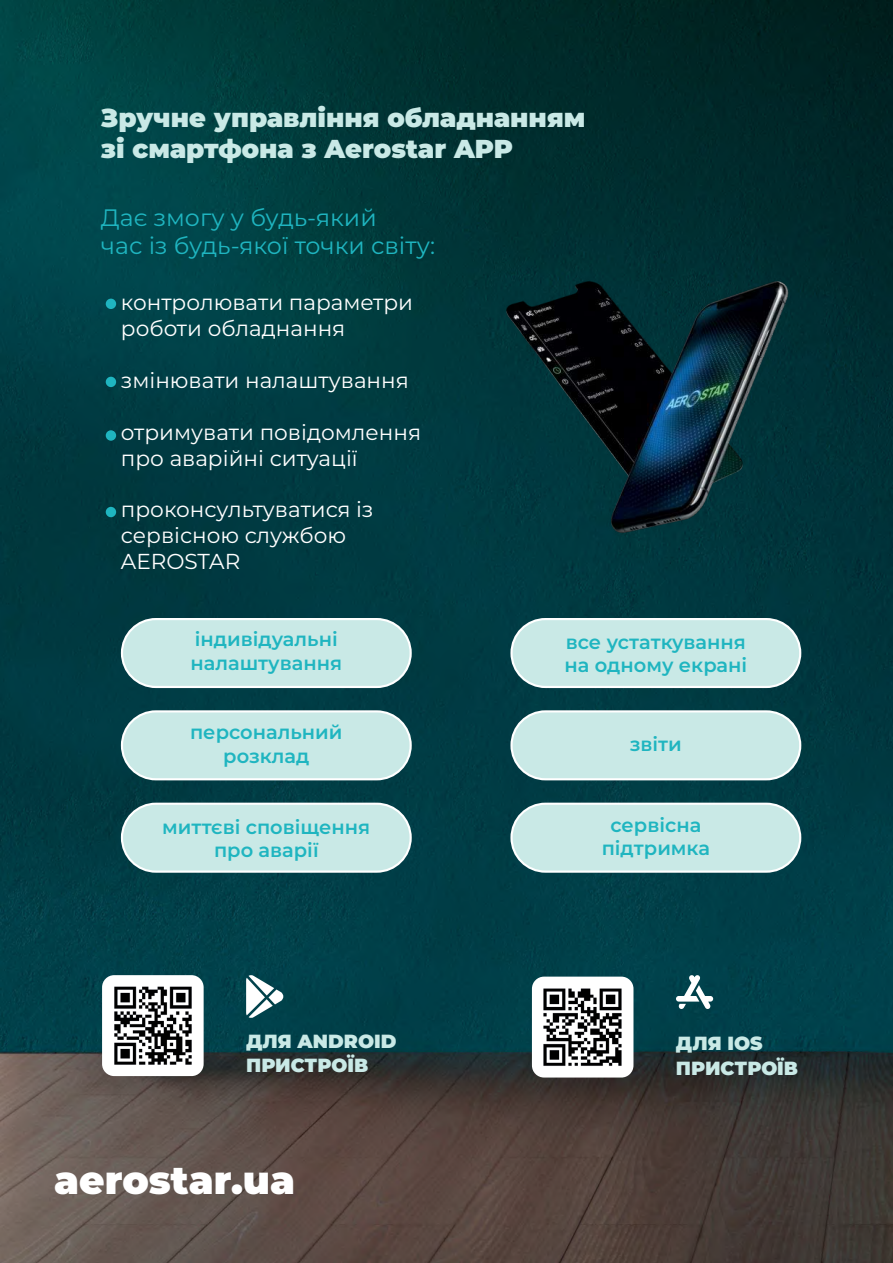
<style>
.page{position:relative;width:893px;height:1263px;background:#fff}
.page>*{position:absolute;margin:0;border:0;box-sizing:border-box;transform-origin:0 0}
.t1{font:900 39px "Montserrat";color:#fff}
.t2{font:900 25.95px/31px "Montserrat";color:#c9e9e6}
.t3{font:23.7px/28.5px "Montserrat";color:#1fb5c0}
.t4{font:21.6px/26px "Montserrat";color:#fff}
.t5{font:600 19.5px/23.4px "Montserrat";color:#1fb5c0;text-align:center}
.t6{font:900 19.05px/24.2px "Montserrat";color:#c9e9e6}
</style>
<div class="page">
<img style="left:0;top:0;width:893px;height:1263px">
<img style="left:532px;top:976px;width:101px;height:101px">
<svg style="left:676px;top:975px;width:37px;height:34px"></svg>
<img style="left:102px;top:975px;width:102px;height:101px">
<svg style="left:246px;top:975px;width:37px;height:43px"></svg>
<div style="left:122px;top:619px;width:289px;height:68px;background:#c9e9e6;border-radius:34px"></div>
<div style="left:121px;top:618px;width:291px;height:70px;border:2px solid #fff;border-radius:34px"></div>
<div style="left:511px;top:619px;width:289px;height:68px;background:#c9e9e6;border-radius:34px"></div>
<div style="left:510px;top:618px;width:291px;height:70px;border:2px solid #fff;border-radius:34px"></div>
<div style="left:122px;top:711px;width:289px;height:68px;background:#c9e9e6;border-radius:34px"></div>
<div style="left:121px;top:710px;width:291px;height:70px;border:2px solid #fff;border-radius:34px"></div>
<div style="left:511px;top:711px;width:289px;height:68px;background:#c9e9e6;border-radius:34px"></div>
<div style="left:510px;top:710px;width:291px;height:70px;border:2px solid #fff;border-radius:34px"></div>
<div style="left:511px;top:804px;width:289px;height:68px;background:#c9e9e6;border-radius:34px"></div>
<div style="left:510px;top:803px;width:291px;height:70px;border:2px solid #fff;border-radius:34px"></div>
<div style="left:122px;top:804px;width:289px;height:68px;background:#c9e9e6;border-radius:34px"></div>
<div style="left:121px;top:803px;width:291px;height:70px;border:2px solid #fff;border-radius:34px"></div>
<div style="left:106px;top:299px;width:10px;height:10px;background:#1fb5c0;border-radius:50%"></div>
<div style="left:106px;top:377px;width:10px;height:10px;background:#1fb5c0;border-radius:50%"></div>
<div style="left:106px;top:430px;width:10px;height:11px;background:#1fb5c0;border-radius:50%"></div>
<div style="left:106px;top:507px;width:10px;height:10px;background:#1fb5c0;border-radius:50%"></div>
<img style="left:486px;top:196px;width:315px;height:382px">
<p class="t2" style="left:101px;top:102px;width:486px">Зручне управління обладнанням зі смартфона з Aerostar APP</p>
<p class="t3" style="left:101px;top:203px;width:336px">Дає змогу у будь-який<br>час із будь-якої точки світу:</p>
<p class="t4" style="left:121px;top:289px;width:294px">контролювати параметри роботи обладнання</p>
<p class="t4" style="left:121px;top:367px;width:289px">змінювати налаштування</p>
<p class="t4" style="left:121px;top:418px;width:302px">отримувати повідомлення про аварійні ситуації</p>
<p class="t4" style="left:121px;top:496px;width:254px">проконсультуватися із сервісною службою<br>AEROSTAR</p>
<p class="t5" style="left:190px;top:627px;width:153px;text-align:left">індивідуальні налаштування</p>
<p class="t5" style="left:564px;top:630px;width:184px;text-align:left">все устаткування на одному екрані</p>
<p class="t5" style="left:190px;top:720px;width:154px">персональний розклад</p>
<p class="t5" style="left:630px;top:732px;width:54px">звіти</p>
<p class="t5" style="left:162px;top:814px;width:210px">миттєві сповіщення про аварії</p>
<p class="t6" style="left:246px;top:1028px;width:152px">ДЛЯ ANDROID<br>ПРИСТРОЇВ</p>
<h1 class="t1" style="left:54px;top:1154px;width:243px">aerostar.ua</h1>
<p class="t5" style="left:602px;top:812px;width:110px">сервісна підтримка</p>
<p class="t6" style="left:676px;top:1031px;width:124px">ДЛЯ IOS<br>ПРИСТРОЇВ</p>
</div>
